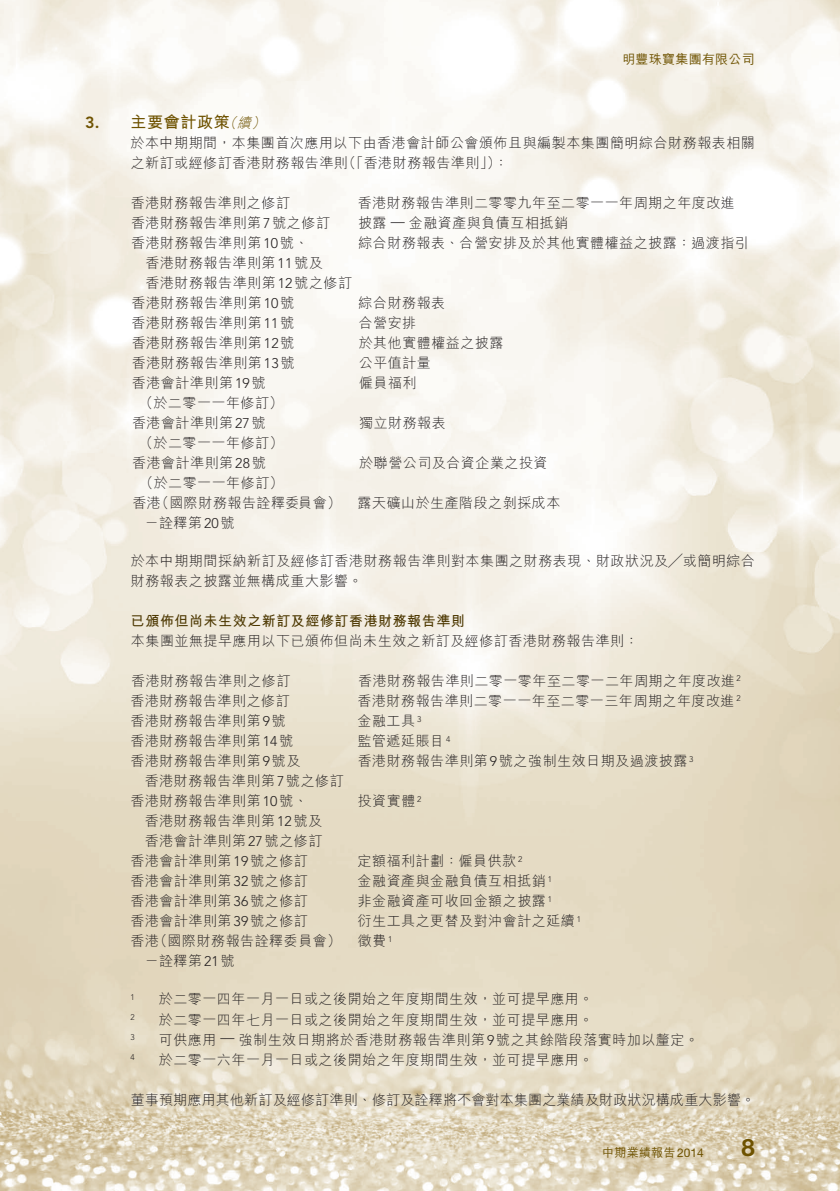
<style>
.page{position:relative;width:840px;height:1191px;background:#fff}
.page>*{position:absolute;margin:0;border:0;box-sizing:border-box;transform-origin:0 0}
.t1{font:700 24px "Helvetica Neue LT Std";color:#6e5200}
.t2{font:700 16px "M Hei HK";letter-spacing:.04em;color:#6e5200}
.t3{font:800 16px "Avenir LT Std";color:#6e5200}
.t4{font:300 14px/20px "M Hei HK";letter-spacing:.035em;color:#231f20}
.t5{font:300 14px "M Hei HK";letter-spacing:.015em;color:#231f20}
.t6{font:700 14px "M Hei HK";letter-spacing:.04em;color:#4c3700}
.t7{font:italic 300 14px "M Hei HK";color:#6e5200}
.t8{font:300 14px "Avenir LT Std";color:#231f20}
.t9{font:500 13px "M Hei HK";letter-spacing:.02em;color:#6e5200}
.t10{font:500 12px "M Hei HK";letter-spacing:.02em;color:#6e5200}
.t11{font:300 8.2px "Avenir LT Std";color:#231f20}
.s1{font-family:"Avenir LT Std"}
.s2{font-family:"Helvetica Neue LT Std";font-weight:400}
</style>
<div class="page">
<img style="left:0;top:0;width:839px;height:1191px">
<p class="t3" style="left:85px;top:113px;width:16px">3.</p>
<p class="t2" style="left:130px;top:110px;width:101px">主要會計政策</p>
<p class="t7" style="left:237px;top:115px;width:18px">續</p>
<p class="t7" style="left:223px;top:115px;width:18px">（</p>
<p class="t7" style="left:251px;top:115px;width:18px">(</p>
<p class="t9" style="left:622px;top:50px;width:134px">明豐珠寶集團有限公司</p>
<p class="t4" style="left:342px;top:132px;width:414px;text-indent:-212px">於本中期期間，本集團首次應用以下由香港會計師公會頒佈且與編製本集團簡明綜合財務報表相關（「香港財務報告準則 ：(「</p>
<p class="t4" style="left:131px;top:152px;width:219px">之新訂或經修訂香港財務報告準則</p>
<p class="t4" style="left:131px;top:192px;width:161px">香港財務報告準則之修訂</p>
<p class="t4" style="left:358px;top:192px;width:378px">香港財務報告準則二零零九年至二零一一年周期之年度改進</p>
<p class="t4" style="left:131px;top:212px;width:200px">香港財務報告準則第<span class="s1">7</span>號之修訂香港財務報告準則第<span class="s1">10</span>號、</p>
<p class="t4" style="left:145px;top:252px;width:208px">香港財務報告準則第<span class="s1">11</span>號及<br>香港財務報告準則第<span class="s1">12</span>號之修訂</p>
<p class="t4" style="left:358px;top:212px;width:30px">披露</p>
<p class="t4" style="left:408px;top:212px;width:161px">金融資產與負債互相抵銷</p>
<p class="t8" style="left:390px;top:213px;width:15px">—</p>
<p class="t4" style="left:358px;top:232px;width:391px">綜合財務報表、合營安排及於其他實體權益之披露：過渡指引</p>
<p class="t4" style="left:131px;top:292px;width:164px">香港財務報告準則第<span class="s1">10</span>號</p>
<p class="t4" style="left:358px;top:292px;width:88px">綜合財務報表</p>
<p class="t4" style="left:131px;top:312px;width:164px">香港財務報告準則第<span class="s1">11</span>號</p>
<p class="t4" style="left:358px;top:312px;width:59px">合營安排</p>
<p class="t4" style="left:132px;top:332px;width:164px">香港財務報告準則第<span class="s1">12</span>號</p>
<p class="t4" style="left:358px;top:332px;width:146px">於其他實體權益之披露</p>
<p class="t4" style="left:132px;top:352px;width:164px">香港財務報告準則第<span class="s1">13</span>號</p>
<p class="t4" style="left:132px;top:372px;width:135px">香港會計準則第<span class="s1">19</span>號</p>
<p class="t4" style="left:139px;top:392px;width:145px">（於二零一一年修訂(</p>
<p class="t4" style="left:359px;top:352px;width:74px">公平值計量</p>
<p class="t4" style="left:359px;top:372px;width:59px">僱員福利</p>
<p class="t4" style="left:139px;top:412px;width:145px;text-indent:-7px">香港會計準則第<span class="s1">27</span>號（於二零一一年修訂(</p>
<p class="t4" style="left:359px;top:412px;width:88px">獨立財務報表</p>
<p class="t4" style="left:139px;top:452px;width:145px;text-indent:-7px">香港會計準則第<span class="s1">28</span>號<br>（於二零一一年修訂(</p>
<p class="t4" style="left:359px;top:452px;width:190px">於聯營公司及合資企業之投資</p>
<p class="t4" style="left:155px;top:492px;width:187px">（國際財務報告詮釋委員會(</p>
<p class="t4" style="left:145px;top:492px;width:91px;text-indent:-12px">香港<br>－詮釋第<span class="s1">20</span>號</p>
<p class="t4" style="left:357px;top:492px;width:204px">露天礦山於生產階段之剝採成本</p>
<p class="t4" style="left:131px;top:551px;width:625px">於本中期期間採納新訂及經修訂香港財務報告準則對本集團之財務表現、財政狀況及╱或簡明綜合財務報表之披露並無構成重大影響。</p>
<p class="t6" style="left:131px;top:611px;width:335px">已頒佈但尚未生效之新訂及經修訂香港財務報告準則</p>
<p class="t4" style="left:131px;top:631px;width:508px">本集團並無提早應用以下已頒佈但尚未生效之新訂及經修訂香港財務報告準則：</p>
<p class="t11" style="left:736px;top:674px;width:6px">2</p>
<p class="t4" style="left:358px;top:671px;width:378px">香港財務報告準則二零一零年至二零一二年周期之年度改進</p>
<p class="t4" style="left:131px;top:671px;width:161px">香港財務報告準則之修訂</p>
<p class="t4" style="left:130px;top:691px;width:161px">香港財務報告準則之修訂</p>
<p class="t4" style="left:357px;top:691px;width:378px">香港財務報告準則二零一一年至二零一三年周期之年度改進</p>
<p class="t11" style="left:736px;top:694px;width:6px">2</p>
<p class="t4" style="left:130px;top:711px;width:157px">香港財務報告準則第<span class="s1">9</span>號</p>
<p class="t4" style="left:357px;top:711px;width:59px">金融工具</p>
<p class="t11" style="left:417px;top:714px;width:6px">3</p>
<p class="t4" style="left:130px;top:731px;width:164px">香港財務報告準則第<span class="s1">14</span>號</p>
<p class="t4" style="left:130px;top:751px;width:171px">香港財務報告準則第<span class="s1">9</span>號及</p>
<p class="t4" style="left:145px;top:771px;width:200px">香港財務報告準則第<span class="s1">7</span>號之修訂</p>
<p class="t4" style="left:357px;top:731px;width:88px">監管遞延賬目</p>
<p class="t11" style="left:446px;top:734px;width:6px">4</p>
<p class="t4" style="left:357px;top:751px;width:331px">香港財務報告準則第<span class="s1">9</span>號之強制生效日期及過渡披露</p>
<p class="t11" style="left:688px;top:754px;width:6px">3</p>
<p class="t4" style="left:145px;top:791px;width:179px;text-indent:-14px">香港財務報告準則第<span class="s1">10</span>號、香港財務報告準則第<span class="s1">12</span>號及香港會計準則第<span class="s1">27</span>號之修訂</p>
<p class="t11" style="left:417px;top:794px;width:6px">2</p>
<p class="t4" style="left:357px;top:791px;width:59px">投資實體</p>
<p class="t4" style="left:130px;top:851px;width:179px">香港會計準則第<span class="s1">19</span>號之修訂</p>
<p class="t4" style="left:357px;top:851px;width:160px">定額福利計劃：僱員供款</p>
<p class="t11" style="left:518px;top:854px;width:6px">2</p>
<p class="t4" style="left:130px;top:871px;width:179px">香港會計準則第<span class="s1">32</span>號之修訂</p>
<p class="t4" style="left:357px;top:871px;width:189px">金融資產與金融負債互相抵銷</p>
<p class="t11" style="left:547px;top:874px;width:6px">1</p>
<p class="t4" style="left:130px;top:891px;width:179px">香港會計準則第<span class="s1">36</span>號之修訂</p>
<p class="t4" style="left:357px;top:891px;width:190px">非金融資產可收回金額之披露</p>
<p class="t11" style="left:547px;top:894px;width:6px">1</p>
<p class="t4" style="left:357px;top:911px;width:219px">衍生工具之更替及對沖會計之延續</p>
<p class="t4" style="left:153px;top:911px;width:189px;text-indent:-23px">香港會計準則第<span class="s1">39</span>號之修訂<br>（國際財務報告詮釋委員會(</p>
<p class="t11" style="left:576px;top:914px;width:6px">1</p>
<p class="t4" style="left:357px;top:931px;width:30px">徵費</p>
<p class="t4" style="left:145px;top:931px;width:91px;text-indent:-14px">香港<br>－詮釋第<span class="s1">21</span>號</p>
<p class="t11" style="left:388px;top:934px;width:6px">1</p>
<p class="t11" style="left:130px;top:992px;width:6px">1</p>
<p class="t4" style="left:159px;top:989px;width:435px">於二零一四年一月一日或之後開始之年度期間生效，並可提早應用。</p>
<p class="t11" style="left:130px;top:1012px;width:6px">2</p>
<p class="t4" style="left:159px;top:1009px;width:435px">於二零一四年七月一日或之後開始之年度期間生效，並可提早應用。</p>
<p class="t11" style="left:130px;top:1032px;width:6px">3</p>
<p class="t4" style="left:238px;top:1029px;width:461px">強制生效日期將於香港財務報告準則第<span class="s1">9</span>號之其餘階段落實時加以釐定。</p>
<p class="t4" style="left:159px;top:1029px;width:59px">可供應用</p>
<p class="t8" style="left:220px;top:1029px;width:15px">—</p>
<p class="t4" style="left:159px;top:1049px;width:435px">於二零一六年一月一日或之後開始之年度期間生效，並可提早應用。</p>
<p class="t11" style="left:130px;top:1052px;width:6px">4</p>
<p class="t5" style="left:131px;top:1092px;width:625px">董事預期應用其他新訂及經修訂準則、修訂及詮釋將不會對本集團之業績及財政狀況構成重大影響。</p>
<p class="t10" style="left:602px;top:1144px;width:103px">中期業績報告<span class="s2">2014</span></p>
<h1 class="t1" style="left:741px;top:1133px;width:15px">8</h1>
</div>
